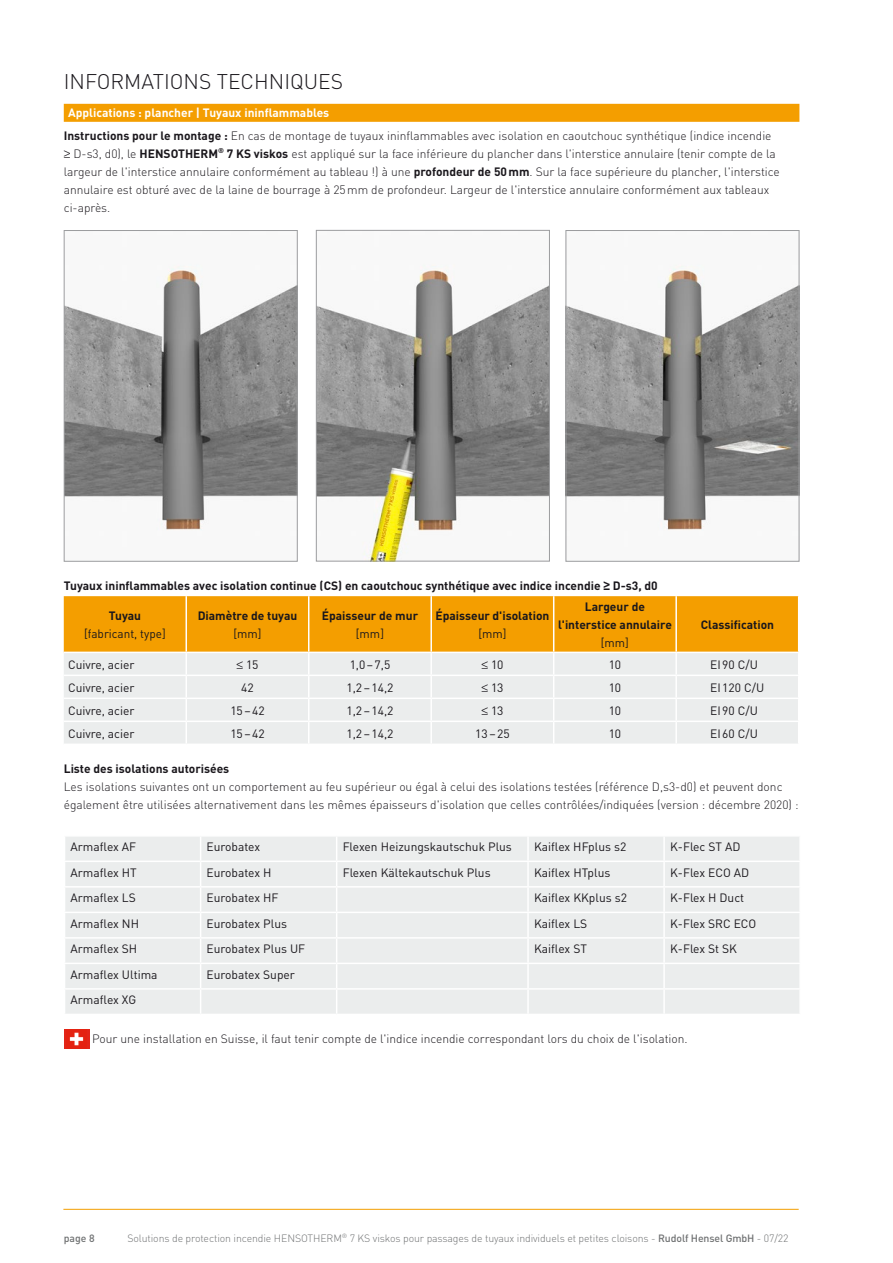
<style>
.page{position:relative;width:893px;height:1263px;background:#fff}
.page>*{position:absolute;margin:0;border:0;box-sizing:border-box;transform-origin:0 0}
.t1{font:300 21px "DIN";color:#1a171c}
.t2{font:300 12px/18px "DIN";color:#1a171c}
.t3{font:12px "DIN";color:#1a171c}
.t4{font:700 12px/18px "DIN";color:#1a171c;text-align:center}
.t5{font:300 10.5px "DIN";letter-spacing:-.01em;color:#6f7172}
.t6{font:500 10.5px "DIN";color:#6f7172}
.s1{font-weight:700;color:#fff}
.s2{font-weight:700}
.s3{font-family:"Arial"}
.s4{font-weight:500}
</style>
<div class="page">
<hr style="left:63px;top:1209px;width:736px;height:1px;background:#f49e00">
<div style="left:64px;top:104px;width:735px;height:18px;background:#f49e00"></div>
<img style="left:66px;top:265px;width:230px;height:266px">
<div style="left:64px;top:230px;width:234px;height:332px;border:1px solid #9c9d9f"></div>
<img style="left:318px;top:264px;width:230px;height:295px">
<div style="left:316px;top:230px;width:234px;height:331px;border:1px solid #9c9d9f"></div>
<img style="left:568px;top:265px;width:229px;height:265px">
<div style="left:566px;top:230px;width:233px;height:332px;border:1px solid #9c9d9f"></div>
<svg style="left:64px;top:596px;width:734px;height:147px;background:#efd094"></svg>
<hr style="left:431px;top:698px;width:123px;height:1px;background:#fff">
<hr style="left:676px;top:698px;width:123px;height:1px;background:#fff">
<hr style="left:186px;top:596px;width:1px;height:56px;background:#fff">
<hr style="left:308px;top:596px;width:1px;height:56px;background:#fff">
<hr style="left:430px;top:596px;width:2px;height:56px;background:#fff">
<hr style="left:553px;top:596px;width:1px;height:56px;background:#fff">
<hr style="left:675px;top:596px;width:2px;height:56px;background:#fff">
<div style="left:65px;top:837px;width:734px;height:177px;background:#ebeded"></div>
<hr style="left:527px;top:836px;width:2px;height:24px;background:#fff">
<hr style="left:663px;top:836px;width:2px;height:24px;background:#fff">
<hr style="left:64px;top:860px;width:137px;height:2px;background:#fff">
<hr style="left:201px;top:860px;width:136px;height:2px;background:#fff">
<hr style="left:337px;top:860px;width:191px;height:2px;background:#fff">
<hr style="left:528px;top:860px;width:136px;height:2px;background:#fff">
<hr style="left:527px;top:862px;width:2px;height:24px;background:#fff">
<hr style="left:664px;top:860px;width:137px;height:2px;background:#fff">
<hr style="left:663px;top:862px;width:2px;height:24px;background:#fff">
<hr style="left:64px;top:886px;width:137px;height:1px;background:#fff">
<hr style="left:201px;top:886px;width:136px;height:1px;background:#fff">
<hr style="left:337px;top:886px;width:191px;height:1px;background:#fff">
<hr style="left:528px;top:886px;width:136px;height:1px;background:#fff">
<hr style="left:527px;top:887px;width:2px;height:24px;background:#fff">
<hr style="left:664px;top:886px;width:137px;height:1px;background:#fff">
<hr style="left:663px;top:887px;width:2px;height:24px;background:#fff">
<hr style="left:64px;top:911px;width:137px;height:2px;background:#fff">
<hr style="left:201px;top:911px;width:136px;height:2px;background:#fff">
<hr style="left:337px;top:911px;width:191px;height:2px;background:#fff">
<hr style="left:528px;top:911px;width:136px;height:2px;background:#fff">
<hr style="left:527px;top:913px;width:2px;height:24px;background:#fff">
<hr style="left:664px;top:911px;width:137px;height:2px;background:#fff">
<hr style="left:663px;top:913px;width:2px;height:24px;background:#fff">
<hr style="left:64px;top:937px;width:137px;height:2px;background:#fff">
<hr style="left:201px;top:937px;width:136px;height:2px;background:#fff">
<hr style="left:337px;top:937px;width:191px;height:2px;background:#fff">
<hr style="left:528px;top:937px;width:136px;height:2px;background:#fff">
<hr style="left:527px;top:939px;width:2px;height:24px;background:#fff">
<hr style="left:664px;top:937px;width:137px;height:2px;background:#fff">
<hr style="left:663px;top:939px;width:2px;height:24px;background:#fff">
<hr style="left:64px;top:963px;width:137px;height:1px;background:#fff">
<hr style="left:201px;top:963px;width:136px;height:1px;background:#fff">
<hr style="left:337px;top:963px;width:191px;height:1px;background:#fff">
<hr style="left:528px;top:963px;width:136px;height:1px;background:#fff">
<hr style="left:527px;top:964px;width:2px;height:24px;background:#fff">
<hr style="left:664px;top:963px;width:137px;height:1px;background:#fff">
<hr style="left:663px;top:964px;width:2px;height:24px;background:#fff">
<hr style="left:64px;top:988px;width:137px;height:2px;background:#fff">
<hr style="left:201px;top:988px;width:136px;height:2px;background:#fff">
<svg style="left:200px;top:837px;width:1px;height:177px"></svg>
<hr style="left:337px;top:988px;width:191px;height:2px;background:#fff">
<svg style="left:336px;top:837px;width:1px;height:177px"></svg>
<hr style="left:528px;top:988px;width:136px;height:2px;background:#fff">
<hr style="left:527px;top:990px;width:2px;height:24px;background:#fff">
<hr style="left:664px;top:988px;width:137px;height:2px;background:#fff">
<hr style="left:663px;top:990px;width:2px;height:24px;background:#fff">
<div style="left:64px;top:1029px;width:25px;height:20px;background:#e42211"></div>
<img style="left:69px;top:1032px;width:15px;height:14px">
<h1 class="t1" style="left:64px;top:68px;width:281px">INFORMATIONS TECHNIQUES</h1>
<p class="t2" style="left:64px;top:101px;width:709px;line-height:23.2px;text-indent:4px"><span class="s1">Applications : plancher | Tuyaux ininflammables<br></span><span class="s2">Instructions pour le montage :</span> En cas de montage de tuyaux ininflammables avec isolation en caoutchouc synthétique (indice incendie</p>
<p class="t2" style="left:64px;top:145px;width:718px">≥ D-s3, d0), le <span class="s2">HENSOTHERM</span><sup>®</sup> <span class="s2">7 KS viskos</span> est appliqué sur la face inférieure du plancher dans l'interstice annulaire (tenir compte de la largeur de l'interstice annulaire conformément au tableau !) à une <span class="s2">profondeur de 50mm</span>. Sur la face supérieure du plancher, l'interstice annulaire est obturé avec de la laine de bourrage à 25mm de profondeur. Largeur de l'interstice annulaire conformément aux tableaux ci-après.</p>
<p class="t4" style="left:64px;top:576px;width:595px">Tuyaux ininflammables avec isolation continue (CS) en caoutchouc synthétique avec indice incendie <span class="s3">≥</span> D-s3, d0</p>
<p class="t4" style="left:109px;top:606px;width:34px">Tuyau</p>
<p class="t3" style="left:84px;top:626px;width:83px">[fabricant, type]</p>
<p class="t4" style="left:558px;top:597px;width:115px">Largeur de l'interstice annulaire</p>
<p class="t3" style="left:601px;top:635px;width:30px">[mm]</p>
<p class="t4" style="left:322px;top:606px;width:98px">Épaisseur de mur</p>
<p class="t3" style="left:356px;top:626px;width:30px">[mm]</p>
<p class="t4" style="left:435px;top:606px;width:115px">Épaisseur d'isolation</p>
<p class="t3" style="left:478px;top:626px;width:30px">[mm]</p>
<p class="t4" style="left:198px;top:606px;width:101px">Diamètre de tuyau</p>
<p class="t3" style="left:233px;top:626px;width:30px">[mm]</p>
<p class="t4" style="left:701px;top:615px;width:75px">Classification</p>
<p class="t3" style="left:68px;top:657px;width:68px">Cuivre, acier</p>
<p class="t3" style="left:236px;top:657px;width:24px">≤ 15</p>
<p class="t3" style="left:350px;top:657px;width:42px">1,0–7,5</p>
<p class="t3" style="left:481px;top:657px;width:24px">≤ 10</p>
<p class="t3" style="left:609px;top:657px;width:14px">10</p>
<p class="t3" style="left:710px;top:657px;width:49px">EI90 C/U</p>
<p class="t3" style="left:68px;top:680px;width:68px">Cuivre, acier</p>
<p class="t3" style="left:241px;top:680px;width:14px">42</p>
<p class="t3" style="left:347px;top:680px;width:48px">1,2–14,2</p>
<p class="t3" style="left:481px;top:680px;width:24px">≤ 13</p>
<p class="t3" style="left:609px;top:680px;width:14px">10</p>
<p class="t3" style="left:710px;top:680px;width:55px">EI120 C/U</p>
<p class="t3" style="left:68px;top:703px;width:68px">Cuivre, acier</p>
<p class="t3" style="left:230px;top:703px;width:36px">15–42</p>
<p class="t3" style="left:347px;top:703px;width:48px">1,2–14,2</p>
<p class="t3" style="left:481px;top:703px;width:24px">≤ 13</p>
<p class="t3" style="left:609px;top:703px;width:14px">10</p>
<p class="t3" style="left:710px;top:703px;width:49px">EI90 C/U</p>
<p class="t3" style="left:68px;top:726px;width:68px">Cuivre, acier</p>
<p class="t3" style="left:230px;top:726px;width:36px">15–42</p>
<p class="t3" style="left:347px;top:726px;width:48px">1,2–14,2</p>
<p class="t3" style="left:475px;top:726px;width:36px">13–25</p>
<p class="t3" style="left:609px;top:726px;width:14px">10</p>
<p class="t3" style="left:710px;top:726px;width:49px">EI60 C/U</p>
<p class="t4" style="left:64px;top:759px;width:167px">Liste des isolations autorisées</p>
<p class="t2" style="left:64px;top:777px;width:736px">Les isolations suivantes ont un comportement au feu supérieur ou égal à celui des isolations testées (référence D,s3-d0) et peuvent donc également être utilisées alternativement dans les mêmes épaisseurs d'isolation que celles contrôlées/indiquées (version : décembre 2020) :</p>
<p class="t3" style="left:71px;top:839px;width:67px">Armaflex AF</p>
<p class="t3" style="left:207px;top:839px;width:55px">Eurobatex</p>
<p class="t3" style="left:343px;top:839px;width:171px">Flexen Heizungskautschuk Plus</p>
<p class="t3" style="left:534px;top:839px;width:94px">Kaiflex HFplus s2</p>
<p class="t3" style="left:670px;top:839px;width:72px">K-Flec ST AD</p>
<p class="t3" style="left:71px;top:865px;width:68px">Armaflex HT</p>
<p class="t3" style="left:207px;top:865px;width:66px">Eurobatex H</p>
<p class="t3" style="left:343px;top:865px;width:149px">Flexen Kältekautschuk Plus</p>
<p class="t3" style="left:534px;top:865px;width:78px">Kaiflex HTplus</p>
<p class="t3" style="left:670px;top:865px;width:81px">K-Flex ECO AD</p>
<p class="t3" style="left:71px;top:890px;width:67px">Armaflex LS</p>
<p class="t3" style="left:207px;top:890px;width:73px">Eurobatex HF</p>
<p class="t3" style="left:534px;top:890px;width:94px">Kaiflex KKplus s2</p>
<p class="t3" style="left:670px;top:890px;width:76px">K-Flex H Duct</p>
<p class="t3" style="left:71px;top:916px;width:70px">Armaflex NH</p>
<p class="t3" style="left:207px;top:916px;width:82px">Eurobatex Plus</p>
<p class="t3" style="left:534px;top:916px;width:55px">Kaiflex LS</p>
<p class="t3" style="left:670px;top:916px;width:88px">K-Flex SRC ECO</p>
<p class="t3" style="left:71px;top:941px;width:68px">Armaflex SH</p>
<p class="t3" style="left:207px;top:941px;width:100px">Eurobatex Plus UF</p>
<p class="t3" style="left:534px;top:941px;width:54px">Kaiflex ST</p>
<p class="t3" style="left:670px;top:941px;width:68px">K-Flex St SK</p>
<p class="t3" style="left:71px;top:967px;width:88px">Armaflex Ultima</p>
<p class="t3" style="left:207px;top:967px;width:90px">Eurobatex Super</p>
<p class="t3" style="left:71px;top:992px;width:67px">Armaflex XG</p>
<p class="t2" style="left:92px;top:1029px;width:597px">Pour une installation en Suisse, il faut tenir compte de l'indice incendie correspondant lors du choix de l'isolation.</p>
<p class="t6" style="left:64px;top:1231px;width:32px">page 8</p>
<p class="t5" style="left:127px;top:1232px;width:663px">Solutions de protection incendie HENSOTHERM<sup>®</sup> 7 KS viskos pour passages de tuyaux individuels et petites cloisons - <span class="s4">Rudolf Hensel GmbH</span> - 07/22</p>
</div>
